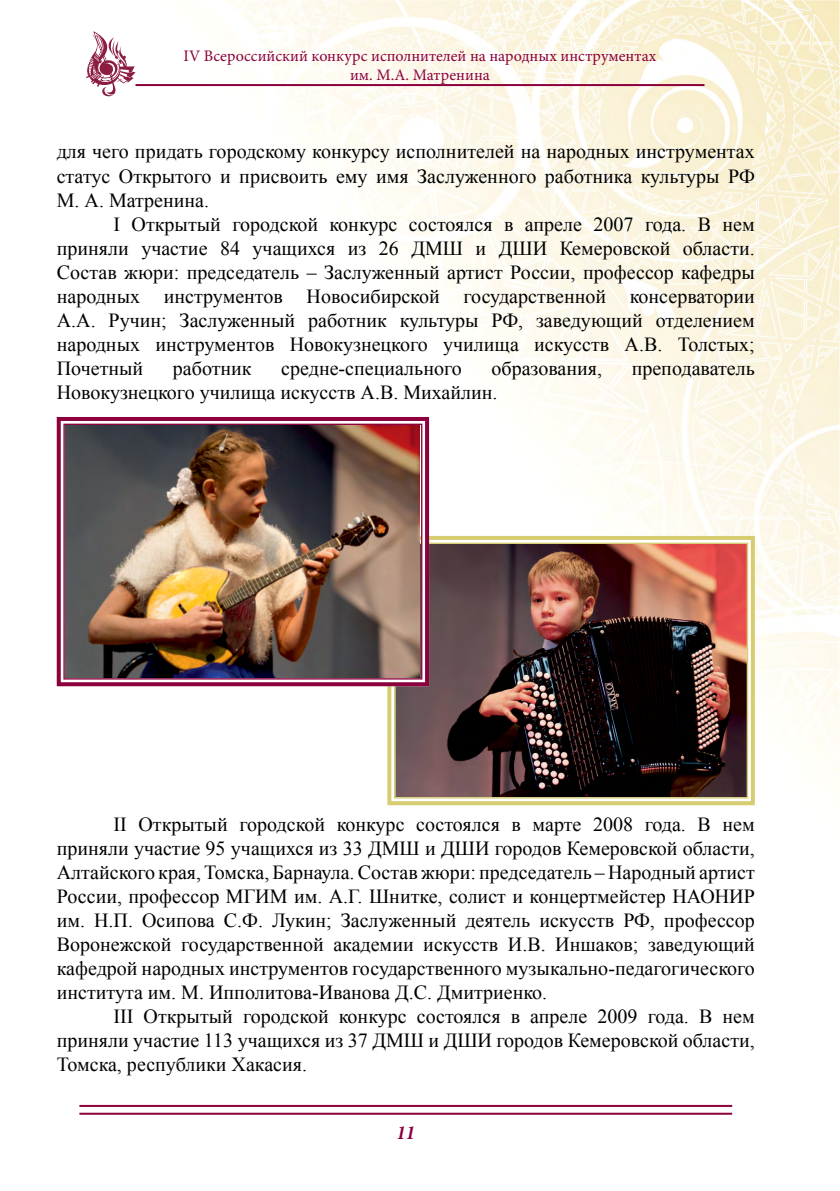
<style>
.page{position:relative;width:840px;height:1191px;background:#fff}
.page>*{position:absolute;margin:0;border:0;box-sizing:border-box;transform-origin:0 0}
.t1{font:20px/24px "Times New Roman";color:#000;text-align:justify}
.t2{font:italic 700 condensed 20px "Minion Pro";color:#8b003d}
.t3{font:16px/19.2px "Minion Pro";color:#8b003d;text-align:center}
</style>
<div class="page">
<img style="left:107px;top:0;width:732px;height:778px">
<hr style="left:79px;top:1105px;width:652px;height:2px;background:#8b003d">
<hr style="left:79px;top:1112px;width:652px;height:2px;background:#8b003d">
<svg style="left:86px;top:31px;width:49px;height:65px"></svg>
<hr style="left:135px;top:84px;width:569px;height:2px;background:#8b003d">
<img style="left:385px;top:534px;width:371px;height:272px">
<div style="left:394px;top:542px;width:353px;height:256px;border:1px solid #d6cc70"></div>
<img style="left:56px;top:415px;width:375px;height:273px">
<div style="left:63px;top:423px;width:359px;height:256px;border:1px solid #8b003d"></div>
<p class="t3" style="left:183px;top:46px;width:474px">IV Всероссийский конкурс исполнителей на народных инструментах им. М.А. Матренина</p>
<p class="t1" style="left:57px;top:139px;width:699px">для чего придать городскому конкурсу исполнителей на народных инструментах статус Открытого и присвоить ему имя Заслуженного работника культуры РФ М. А. Матренина.</p>
<p class="t1" style="left:57px;top:211px;width:699px;text-indent:57px">I Открытый городской конкурс состоялся в апреле 2007 года. В нем приняли участие 84 учащихся из 26 ДМШ и ДШИ Кемеровской области.<br>Состав жюри: председатель – Заслуженный артист России, профессор кафедры народных инструментов Новосибирской государственной консерватории А.А. Ручин; Заслуженный работник культуры РФ, заведующий отделением народных инструментов Новокузнецкого училища искусств А.В. Толстых; Почетный</p>
<p class="t1" style="left:173px;top:355px;width:80px">работник</p>
<p class="t1" style="left:281px;top:355px;width:182px">средне-специального</p>
<p class="t1" style="left:491px;top:355px;width:112px">образования,</p>
<p class="t1" style="left:631px;top:355px;width:125px">преподаватель</p>
<p class="t1" style="left:57px;top:379px;width:442px">Новокузнецкого училища искусств А.В. Михайлин.</p>
<p class="t1" style="left:57px;top:811px;width:699px;text-indent:57px">II Открытый городской конкурс состоялся в марте 2008 года. В нем приняли участие 95 учащихся из 33 ДМШ и ДШИ городов Кемеровской области, Алтайского края, Томска, Барнаула. Состав жюри: председатель – Народный артист России, профессор МГИМ им. А.Г. Шнитке, солист и концертмейстер НАОНИР им. Н.П. Осипова С.Ф. Лукин; Заслуженный деятель искусств РФ, профессор Воронежской государственной академии искусств И.В. Иншаков; заведующий кафедрой народных инструментов государственного музыкально-педагогического института им. М. Ипполитова-Иванова Д.С. Дмитриенко.</p>
<p class="t1" style="left:57px;top:1003px;width:699px;text-indent:57px">III Открытый городской конкурс состоялся в апреле 2009 года. В нем приняли участие 113 учащихся из 37 ДМШ и ДШИ городов Кемеровской области, Томска, республики Хакасия.</p>
<p class="t2" style="left:396px;top:1118px;width:20px">11</p>
</div>
